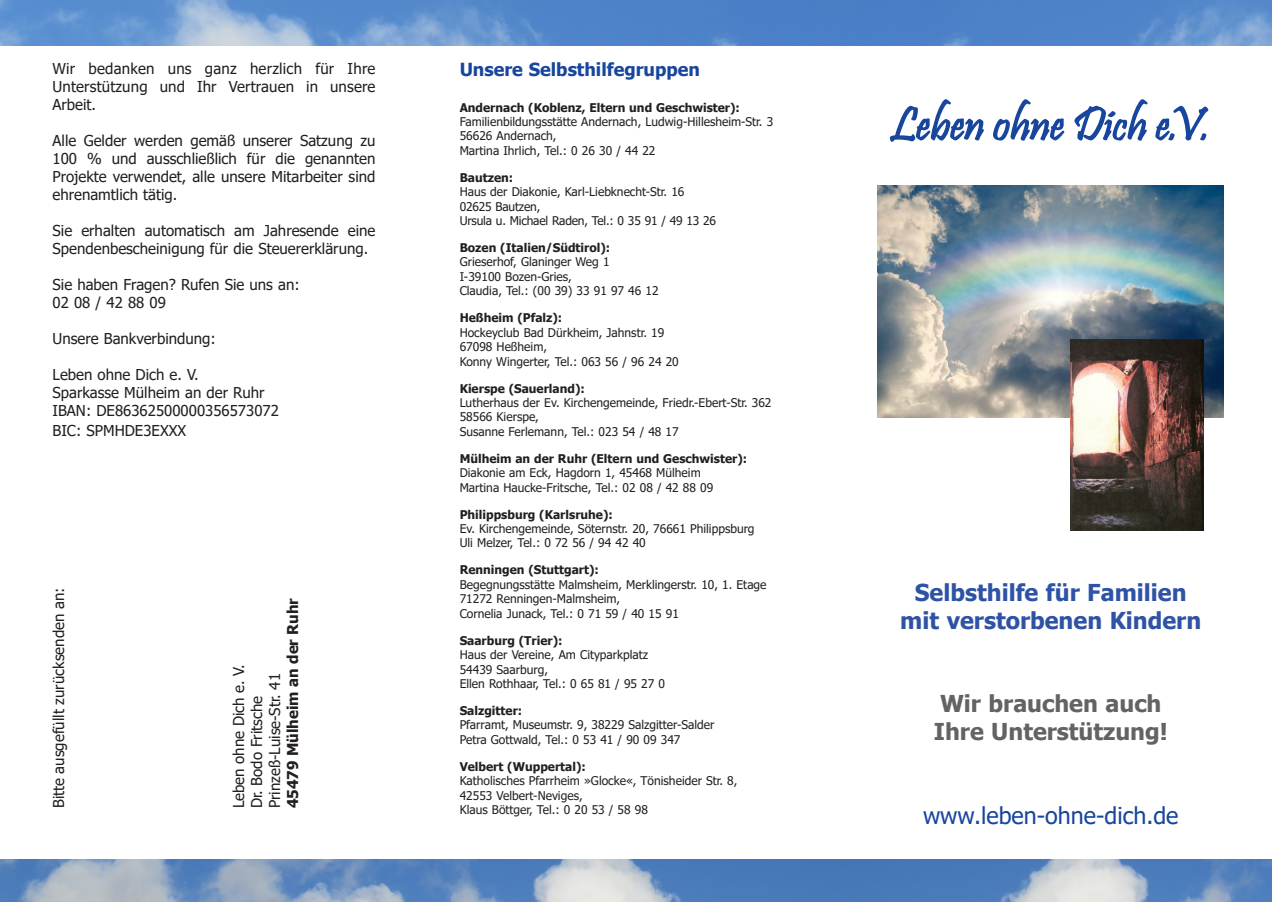
<style>
.page{position:relative;width:1272px;height:902px;background:#fff}
.page>*{position:absolute;margin:0;border:0;box-sizing:border-box;transform-origin:0 0}
.t1{font:700 23.25px "Tahoma";color:#2f53a4}
.t2{font:700 23.25px "Tahoma";color:#636366}
.t3{font:23.25px "Tahoma";color:#18469d}
.t4{font:700 18px "Tahoma";color:#18469d}
.t5{font:15px/18px "Tahoma";color:#231f20;text-align:justify}
.t6{font:700 15px "Tahoma";color:#231f20}
.t7{font:12px "Tahoma";color:#231f20}
.t8{font:700 12px "Tahoma";color:#231f20}
</style>
<div class="page">
<svg style="left:889px;top:99px;width:319px;height:43px"></svg>
<img style="left:0;top:859px;width:1271px;height:42px">
<img style="left:0;top:0;width:1271px;height:45px">
<img style="left:877px;top:185px;width:345px;height:232px">
<img style="left:1070px;top:339px;width:133px;height:191px">
<p class="t5" style="left:53px;top:60px;width:324px">Wir bedanken uns ganz herzlich für Ihre Unterstützung und Ihr Vertrauen in unsere Arbeit.</p>
<p class="t5" style="left:53px;top:132px;width:324px">Alle Gelder werden gemäß unserer Satzung zu 100 % und ausschließlich für die genannten Projekte verwendet, alle unsere Mitarbeiter sind ehrenamtlich tätig.</p>
<p class="t5" style="left:53px;top:222px;width:324px">Sie erhalten automatisch am Jahresende eine<br>Spendenbescheinigung für die Steuererklärung.</p>
<p class="t5" style="left:53px;top:276px;width:249px">Sie haben Fragen? Rufen Sie uns an:</p>
<p class="t5" style="left:53px;top:294px;width:115px">02 08 / 42 88 09</p>
<p class="t5" style="left:53px;top:330px;width:165px">Unsere Bankverbindung:</p>
<p class="t5" style="left:53px;top:366px;width:148px">Leben ohne Dich e. V.</p>
<p class="t5" style="left:53px;top:384px;width:214px">Sparkasse Mülheim an der Ruhr</p>
<p class="t5" style="left:53px;top:402px;width:228px">IBAN: DE86362500000356573072</p>
<p class="t5" style="left:53px;top:422px;width:135px">BIC: SPMHDE3EXXX</p>
<p class="t5" style="left:50px;top:808px;width:222px;rotate:-90deg">Bitte ausgefüllt zurücksenden an:</p>
<p class="t6" style="left:282px;top:808px;width:212px;rotate:-90deg">45479 Mülheim an der Ruhr</p>
<p class="t5" style="left:230px;top:808px;width:146px;rotate:-90deg">Leben ohne Dich e. V.</p>
<p class="t5" style="left:266px;top:808px;width:137px;rotate:-90deg">Prinzeß-Luise-Str. 41</p>
<p class="t5" style="left:248px;top:808px;width:114px;rotate:-90deg">Dr. Bodo Fritsche</p>
<p class="t4" style="left:459px;top:57px;width:242px">Unsere Selbsthilfegruppen</p>
<p class="t8" style="left:459px;top:99px;width:282px">Andernach (Koblenz, Eltern und Geschwister):</p>
<p class="t7" style="left:459px;top:113px;width:315px">Familienbildungsstätte Andernach, Ludwig-Hillesheim-Str. 3</p>
<p class="t7" style="left:459px;top:128px;width:98px">56626 Andernach,</p>
<p class="t7" style="left:459px;top:142px;width:197px">Martina Ihrlich, Tel.: 0 26 30 / 44 22</p>
<p class="t8" style="left:459px;top:169px;width:55px">Bautzen:</p>
<p class="t7" style="left:459px;top:184px;width:226px">Haus der Diakonie, Karl-Liebknecht-Str. 16</p>
<p class="t7" style="left:459px;top:198px;width:82px">02625 Bautzen,</p>
<p class="t7" style="left:459px;top:212px;width:258px">Ursula u. Michael Raden, Tel.: 0 35 91 / 49 13 26</p>
<p class="t8" style="left:459px;top:239px;width:152px">Bozen (Italien/Südtirol):</p>
<p class="t7" style="left:459px;top:254px;width:151px">Grieserhof, Glaninger Weg 1</p>
<p class="t7" style="left:459px;top:268px;width:114px">I-39100 Bozen-Gries,</p>
<p class="t7" style="left:459px;top:283px;width:200px">Claudia, Tel.: (00 39) 33 91 97 46 12</p>
<p class="t8" style="left:459px;top:309px;width:104px">Heßheim (Pfalz):</p>
<p class="t7" style="left:459px;top:324px;width:206px">Hockeyclub Bad Dürkheim, Jahnstr. 19</p>
<p class="t7" style="left:459px;top:338px;width:89px">67098 Heßheim,</p>
<p class="t7" style="left:459px;top:353px;width:221px">Konny Wingerter, Tel.: 063 56 / 96 24 20</p>
<p class="t8" style="left:459px;top:379px;width:127px">Kierspe (Sauerland):</p>
<p class="t7" style="left:459px;top:394px;width:313px">Lutherhaus der Ev. Kirchengemeinde, Friedr.-Ebert-Str. 362</p>
<p class="t7" style="left:459px;top:409px;width:81px">58566 Kierspe,</p>
<p class="t7" style="left:459px;top:423px;width:220px">Susanne Ferlemann, Tel.: 023 54 / 48 17</p>
<p class="t8" style="left:459px;top:450px;width:289px">Mülheim an der Ruhr (Eltern und Geschwister):</p>
<p class="t7" style="left:459px;top:464px;width:242px">Diakonie am Eck, Hagdorn 1, 45468 Mülheim</p>
<p class="t7" style="left:459px;top:479px;width:255px">Martina Haucke-Fritsche, Tel.: 02 08 / 42 88 09</p>
<p class="t8" style="left:459px;top:505px;width:155px">Philippsburg (Karlsruhe):</p>
<p class="t7" style="left:459px;top:520px;width:296px">Ev. Kirchengemeinde, Söternstr. 20, 76661 Philippsburg</p>
<p class="t7" style="left:459px;top:535px;width:188px">Uli Melzer, Tel.: 0 72 56 / 94 42 40</p>
<p class="t8" style="left:459px;top:561px;width:141px">Renningen (Stuttgart):</p>
<p class="t7" style="left:459px;top:576px;width:308px">Begegnungsstätte Malmsheim, Merklingerstr. 10, 1. Etage</p>
<p class="t7" style="left:459px;top:590px;width:162px">71272 Renningen-Malmsheim,</p>
<p class="t7" style="left:459px;top:605px;width:221px">Cornelia Junack, Tel.: 0 71 59 / 40 15 91</p>
<p class="t8" style="left:459px;top:631px;width:104px">Saarburg (Trier):</p>
<p class="t7" style="left:459px;top:646px;width:190px">Haus der Vereine, Am Cityparkplatz</p>
<p class="t7" style="left:459px;top:661px;width:90px">54439 Saarburg,</p>
<p class="t7" style="left:459px;top:675px;width:207px">Ellen Rothhaar, Tel.: 0 65 81 / 95 27 0</p>
<p class="t8" style="left:459px;top:702px;width:64px">Salzgitter:</p>
<p class="t7" style="left:459px;top:716px;width:256px">Pfarramt, Museumstr. 9, 38229 Salzgitter-Salder</p>
<p class="t7" style="left:459px;top:731px;width:222px">Petra Gottwald, Tel.: 0 53 41 / 90 09 347</p>
<p class="t8" style="left:459px;top:757px;width:128px">Velbert (Wuppertal):</p>
<p class="t7" style="left:459px;top:772px;width:279px">Katholisches Pfarrheim »Glocke«, Tönisheider Str. 8,</p>
<p class="t7" style="left:459px;top:787px;width:124px">42553 Velbert-Neviges,</p>
<p class="t7" style="left:459px;top:801px;width:190px">Klaus Böttger, Tel.: 0 20 53 / 58 98</p>
<p class="t1" style="left:914px;top:576px;width:273px">Selbsthilfe für Familien</p>
<p class="t1" style="left:900px;top:604px;width:302px">mit verstorbenen Kindern</p>
<p class="t2" style="left:940px;top:687px;width:223px">Wir brauchen auch</p>
<p class="t2" style="left:933px;top:715px;width:235px">Ihre Unterstützung!</p>
<p class="t3" style="left:923px;top:800px;width:257px">www.leben-ohne-dich.de</p>
</div>
